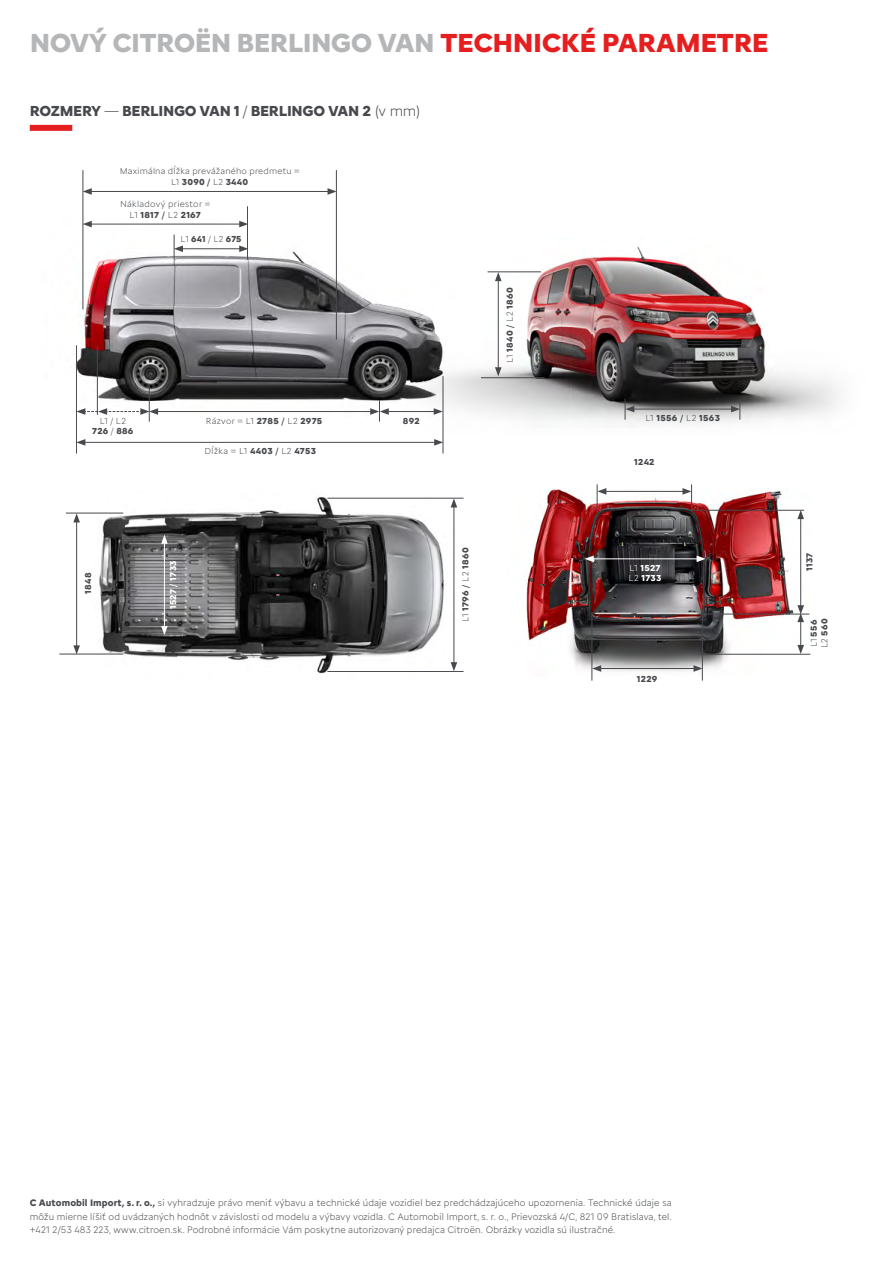
<style>
.page{position:relative;width:893px;height:1263px;background:#fff}
.page>*{position:absolute;margin:0;border:0;box-sizing:border-box;transform-origin:0 0}
.Norm_ln{font:700 27px "Citroen Type";letter-spacing:-.025em;color:#b5b6b8}
._01a_nohy_pas{font:700 15px "Citroen Type";letter-spacing:-.02em;color:#47494d}
.Norm_ln-2{font:300 9.75px/13.5px "Citroen Type";letter-spacing:.01em;color:#47494d;text-align:justify}
.zakladny{font:700 9px "Citroen Type";letter-spacing:.03em;color:#47494d}
.zakladny-2{font:300 9px "Citroen Type";letter-spacing:.03em;color:#47494d}
.zakladny-3{font:700 9px "Citroen Type";letter-spacing:.03em;color:#fff}
.s1{color:#e51f1f}
.s2{font-weight:300}
.s3{font-weight:400}
.s4{font-weight:700}
</style>
<div class="page">
<div style="left:30px;top:125px;width:42px;height:6px;background:#e51f1f"></div>
<img style="left:91px;top:496px;width:362px;height:178px">
<img style="left:380px;top:247px;width:459px;height:195px">
<img style="left:75px;top:191px;width:142px;height:182px">
<img style="left:79px;top:226px;width:375px;height:211px">
<hr style="left:149px;top:384px;width:1px;height:38px;background:#47494d">
<hr style="left:443px;top:376px;width:1px;height:77px;background:#47494d">
<hr style="left:76px;top:345px;width:1px;height:108px;background:#47494d">
<hr style="left:97px;top:346px;width:1px;height:69px;background:#47494d">
<hr style="left:83px;top:442px;width:354px;height:1px;background:#47494d">
<svg style="left:77px;top:439px;width:8px;height:7px"></svg>
<svg style="left:434px;top:439px;width:9px;height:7px"></svg>
<hr style="left:386px;top:411px;width:50px;height:1px;background:#47494d">
<svg style="left:434px;top:408px;width:9px;height:7px"></svg>
<hr style="left:156px;top:411px;width:217px;height:1px;background:#47494d">
<svg style="left:77px;top:408px;width:81px;height:7px"></svg>
<svg style="left:370px;top:400px;width:19px;height:22px"></svg>
<hr style="left:89px;top:224px;width:153px;height:1px;background:#47494d">
<svg style="left:84px;top:221px;width:8px;height:6px"></svg>
<svg style="left:239px;top:221px;width:8px;height:6px"></svg>
<hr style="left:181px;top:248px;width:61px;height:1px;background:#47494d">
<svg style="left:239px;top:245px;width:8px;height:7px"></svg>
<hr style="left:83px;top:170px;width:1px;height:139px;background:#47494d">
<hr style="left:247px;top:206px;width:1px;height:54px;background:#47494d">
<svg style="left:174px;top:235px;width:9px;height:25px"></svg>
<hr style="left:336px;top:170px;width:1px;height:170px;background:#47494d">
<hr style="left:89px;top:191px;width:241px;height:1px;background:#47494d">
<svg style="left:83px;top:188px;width:9px;height:7px"></svg>
<svg style="left:328px;top:188px;width:9px;height:7px"></svg>
<hr style="left:632px;top:409px;width:101px;height:1px;background:#47494d">
<svg style="left:625px;top:398px;width:9px;height:22px"></svg>
<svg style="left:731px;top:398px;width:10px;height:22px"></svg>
<img style="left:526px;top:488px;width:284px;height:188px">
<hr style="left:592px;top:612px;width:1px;height:69px;background:#47494d">
<hr style="left:702px;top:609px;width:1px;height:72px;background:#47494d">
<hr style="left:800px;top:517px;width:1px;height:91px;background:#47494d">
<svg style="left:797px;top:511px;width:7px;height:8px"></svg>
<svg style="left:797px;top:605px;width:7px;height:49px"></svg>
<hr style="left:692px;top:510px;width:112px;height:1px;background:#47494d">
<hr style="left:697px;top:614px;width:112px;height:1px;background:#47494d">
<hr style="left:698px;top:654px;width:112px;height:1px;background:#47494d">
<hr style="left:604px;top:491px;width:81px;height:1px;background:#47494d">
<svg style="left:597px;top:484px;width:9px;height:26px"></svg>
<svg style="left:682px;top:484px;width:10px;height:26px"></svg>
<hr style="left:591px;top:559px;width:108px;height:1px;background:#fff">
<svg style="left:585px;top:555px;width:9px;height:7px"></svg>
<svg style="left:697px;top:555px;width:9px;height:7px"></svg>
<hr style="left:164px;top:541px;width:1px;height:87px;background:#fff">
<svg style="left:161px;top:626px;width:7px;height:9px"></svg>
<svg style="left:161px;top:535px;width:7px;height:9px"></svg>
<hr style="left:599px;top:668px;width:97px;height:1px;background:#47494d">
<svg style="left:592px;top:665px;width:9px;height:7px"></svg>
<svg style="left:693px;top:665px;width:10px;height:7px"></svg>
<hr style="left:327px;top:671px;width:136px;height:1px;background:#47494d">
<hr style="left:454px;top:505px;width:1px;height:160px;background:#47494d">
<svg style="left:451px;top:662px;width:6px;height:9px"></svg>
<svg style="left:451px;top:499px;width:6px;height:8px"></svg>
<hr style="left:76px;top:520px;width:1px;height:128px;background:#47494d">
<svg style="left:73px;top:645px;width:7px;height:9px"></svg>
<svg style="left:73px;top:514px;width:7px;height:8px"></svg>
<hr style="left:498px;top:279px;width:1px;height:91px;background:#47494d">
<svg style="left:495px;top:367px;width:7px;height:9px"></svg>
<svg style="left:495px;top:273px;width:7px;height:8px"></svg>
<hr style="left:327px;top:498px;width:136px;height:1px;background:#47494d">
<hr style="left:66px;top:513px;width:57px;height:1px;background:#47494d">
<hr style="left:487px;top:272px;width:54px;height:1px;background:#47494d">
<hr style="left:59px;top:654px;width:64px;height:1px;background:#47494d">
<hr style="left:481px;top:377px;width:64px;height:1px;background:#47494d">
<p class="Norm_ln" style="left:30px;top:23px;width:740px">NOVÝ CITROËN BERLINGO VAN <span class="s1">TECHNICKÉ PARAMETRE</span></p>
<p class="_01a_nohy_pas" style="left:30px;top:100px;width:392px">ROZMERY <span class="s2">—</span> BERLINGO VAN 1 <span class="s2">/</span> BERLINGO VAN 2 <span class="s2">(v mm)</span></p>
<p class="zakladny-2" style="left:120px;top:165px;width:181px">Maximálna dĺžka prevážaného predmetu =</p>
<p class="zakladny" style="left:171px;top:175px;width:78px"><span class="s2">L1</span> 3090 <span class="s3">/</span> <span class="s2">L2</span> 3440</p>
<p class="zakladny-2" style="left:120px;top:197px;width:92px">Nákladový priestor =</p>
<p class="zakladny" style="left:129px;top:208px;width:73px"><span class="s2">L1</span> 1817 <span class="s3">/</span> <span class="s2">L2</span> 2167</p>
<p class="zakladny" style="left:181px;top:232px;width:62px"><span class="s2">L1</span> 641 <span class="s2">/ L2</span> 675</p>
<p class="zakladny-2" style="left:100px;top:414px;width:28px">L1 / L2</p>
<p class="zakladny" style="left:92px;top:424px;width:43px">726 <span class="s2">/</span> 886</p>
<p class="zakladny-2" style="left:206px;top:414px;width:118px">Rázvor = L1 <span class="s4">2785</span> <span class="s3">/</span> L2 <span class="s4">2975</span></p>
<p class="zakladny" style="left:403px;top:414px;width:18px">892</p>
<p class="zakladny-2" style="left:204px;top:444px;width:113px">Dĺžka = L1 <span class="s4">4403</span> <span class="s3">/</span> L2 <span class="s4">4753</span></p>
<p class="zakladny" style="left:81px;top:594px;width:23px;rotate:-90deg">1848</p>
<p class="zakladny-3" style="left:166px;top:609px;width:50px;rotate:-90deg">1527 <span class="s3">/</span> 1733</p>
<p class="zakladny" style="left:503px;top:363px;width:77px;rotate:-90deg"><span class="s2">L1</span> 1840 <span class="s3">/</span> <span class="s2">L2</span> 1860</p>
<p class="zakladny" style="left:459px;top:622px;width:76px;rotate:-90deg"><span class="s2">L1</span> 1796 <span class="s3">/</span> <span class="s2">L2</span> 1860</p>
<p class="zakladny" style="left:645px;top:411px;width:76px"><span class="s2">L1</span> 1556 <span class="s3">/</span> <span class="s2">L2</span> 1563</p>
<p class="zakladny" style="left:634px;top:455px;width:22px">1242</p>
<p class="zakladny-3" style="left:629px;top:561px;width:33px"><span class="s2">L1</span> 1527</p>
<p class="zakladny-3" style="left:628px;top:571px;width:35px"><span class="s2">L2</span> 1733</p>
<p class="zakladny" style="left:637px;top:672px;width:22px">1229</p>
<p class="zakladny" style="left:803px;top:571px;width:20px;rotate:-90deg">1137</p>
<p class="zakladny" style="left:807px;top:647px;width:29px;rotate:-90deg"><span class="s2">L1</span> 556</p>
<p class="zakladny" style="left:817px;top:648px;width:31px;rotate:-90deg"><span class="s2">L2</span> 560</p>
<p class="Norm_ln-2" style="left:30px;top:1195px;width:644px"><span class="s4">C Automobil Import, s. r. o.,</span> si vyhradzuje právo meniť výbavu a technické údaje vozidiel bez predchádzajúceho upozornenia. Technické údaje sa môžu mierne líšiť od uvádzaných hodnôt v závislosti od modelu a výbavy vozidla. C Automobil Import, s. r. o., Prievozská 4/C, 821 09 Bratislava, tel. +421 2/53 483 223, www.citroen.sk. Podrobné informácie Vám poskytne autorizovaný predajca Citroën. Obrázky vozidla sú ilustračné.</p>
</div>
